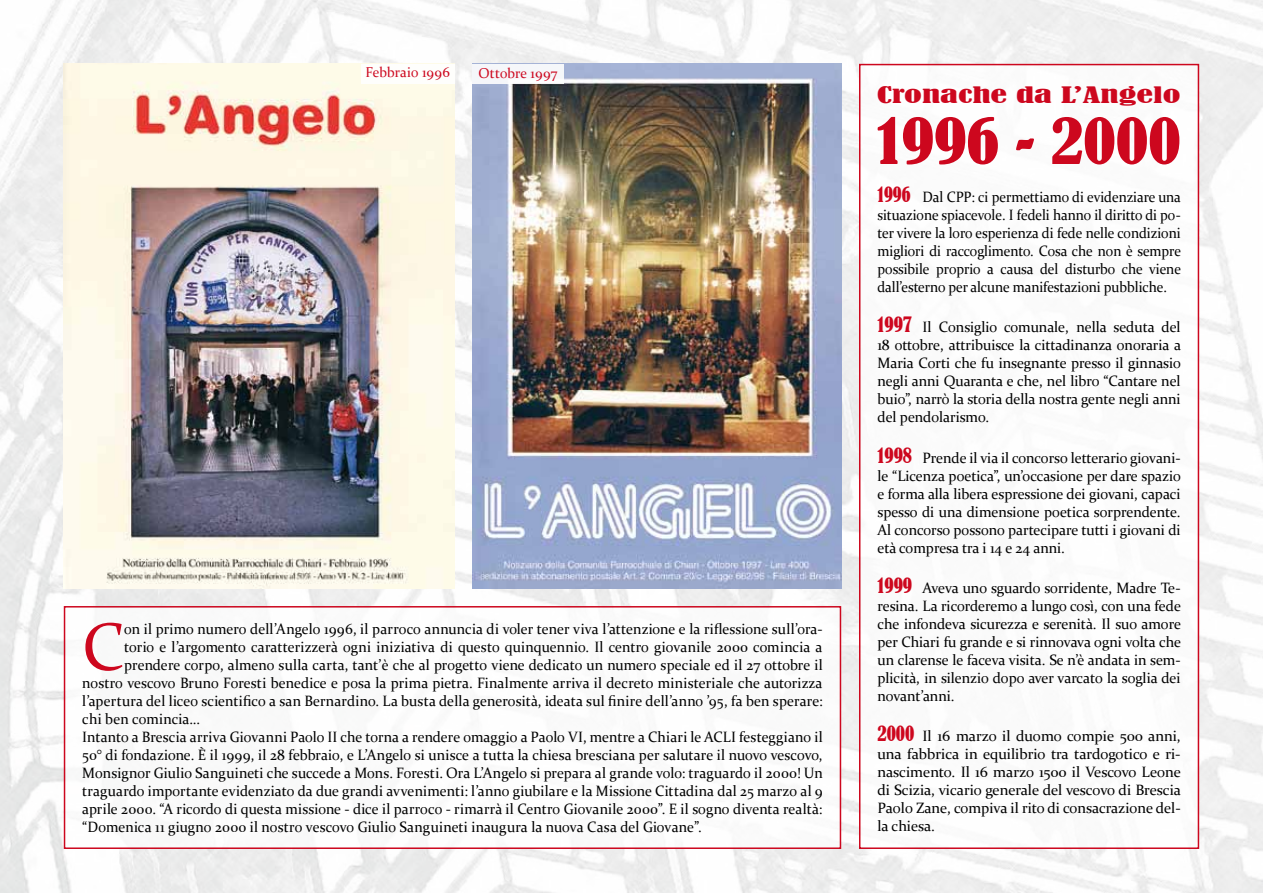
<style>
.page{position:relative;width:1263px;height:893px;background:#fff}
.page>*{position:absolute;margin:0;border:0;box-sizing:border-box;transform-origin:0 0}
.t1{font:67.65px "Constantia";color:#cd071e;scale:.96 1}
.t2{font:condensed 59.4px "Bernard";color:#cd071e;scale:1.12 1}
.t3{font:condensed 21.3px "Bernard";color:#cd071e;scale:1.74 1}
.t4{font:15px "Constantia";color:#000;scale:.96 1}
.t5{font:15px/18px "Constantia";color:#000;text-align:justify}
.t6{font:15px/18px "Constantia";color:#000;text-align:justify;scale:.93 1}
.t7{font:14.25px "Constantia";letter-spacing:.01em;color:#cd071e}
.s1{font-family:"Bernard";font-stretch:condensed;font-size:19.5px;color:#cd071e}
</style>
<div class="page">
<img style="left:0;top:0;width:1263px;height:893px">
<svg style="left:67px;top:609px;width:771px;height:237px"></svg>
<svg style="left:862px;top:67px;width:334px;height:779px"></svg>
<div style="left:64px;top:606px;width:777px;height:243px;border:2px solid #cd071e"></div>
<div style="left:859px;top:64px;width:340px;height:785px;border:2px solid #cd071e"></div>
<img style="left:64px;top:64px;width:391px;height:524px">
<img style="left:472px;top:64px;width:369px;height:524px">
<div style="left:361px;top:64px;width:94px;height:20px;background:#fff"></div>
<div style="left:472px;top:64px;width:92px;height:20px;background:#f5f7fa"></div>
<p class="t7" style="left:366px;top:62px;width:86px">Febbraio 1996</p>
<p class="t7" style="left:478px;top:63px;width:80px">Ottobre 1997</p>
<h1 class="t1" style="left:82px;top:601px;width:46px">C</h1>
<p class="t4" style="left:124px;top:618px;width:729px">on il primo numero dell’Angelo 1996, il parroco annuncia di voler tener viva l’attenzione e la riflessione sull’ora-</p>
<p class="t4" style="left:124px;top:636px;width:729px">torio e l’argomento caratterizzerà ogni iniziativa di questo quinquennio. Il centro giovanile 2000 comincia a</p>
<p class="t4" style="left:124px;top:654px;width:729px">prendere corpo, almeno sulla carta, tant’è che al progetto viene dedicato un numero speciale ed il 27 ottobre il</p>
<p class="t4" style="left:82px;top:672px;width:773px">nostro vescovo Bruno Foresti benedice e posa la prima pietra. Finalmente arriva il decreto ministeriale che autorizza</p>
<p class="t4" style="left:82px;top:690px;width:773px">l’apertura del liceo scientifico a san Bernardino. La busta della generosità, ideata sul finire dell’anno ’95, fa ben sperare:</p>
<p class="t4" style="left:82px;top:708px;width:124px">chi ben comincia…</p>
<p class="t4" style="left:82px;top:726px;width:773px">Intanto a Brescia arriva Giovanni Paolo II che torna a rendere omaggio a Paolo VI, mentre a Chiari le ACLI festeggiano il</p>
<p class="t4" style="left:82px;top:744px;width:773px">50° di fondazione. È il 1999, il 28 febbraio, e L’Angelo si unisce a tutta la chiesa bresciana per salutare il nuovo vescovo,</p>
<p class="t4" style="left:82px;top:762px;width:773px">Monsignor Giulio Sanguineti che succede a Mons. Foresti. Ora L’Angelo si prepara al grande volo: traguardo il 2000! Un</p>
<p class="t4" style="left:82px;top:780px;width:773px">traguardo importante evidenziato da due grandi avvenimenti: l’anno giubilare e la Missione Cittadina dal 25 marzo al 9</p>
<p class="t4" style="left:82px;top:798px;width:772px">aprile 2000. “A ricordo di questa missione - dice il parroco - rimarrà il Centro Giovanile 2000”. E il sogno diventa realtà:</p>
<p class="t4" style="left:82px;top:816px;width:647px">“Domenica 11 giugno 2000 il nostro vescovo Giulio Sanguineti inaugura la nuova Casa del Giovane”.</p>
<h3 class="t3" style="left:877px;top:83px;width:176px">Cronache da L’Angelo</h3>
<h2 class="t2" style="left:877px;top:107px;width:273px">1996 - 2000</h2>
<p class="t6" style="left:877px;top:187px;width:328px"><span class="s1">1996</span> Dal CPP: ci permettiamo di evidenziare una situazione spiacevole. I fedeli hanno il diritto di po&shy;ter vivere la loro esperienza di fede nelle condizioni migliori di raccoglimento. Cosa che non è sempre possibile proprio a causa del disturbo che viene dall’esterno per alcune manifestazioni pubbliche.</p>
<p class="t5" style="left:877px;top:317px;width:305px"><span class="s1">1997</span> Il Consiglio comunale, nella seduta del 18 ottobre, attribuisce la cittadinanza onoraria a Maria Corti che fu insegnante presso il ginnasio negli anni Quaranta e che, nel libro “Cantare nel buio”, narrò la storia della nostra gente negli anni del pendolarismo.</p>
<p class="t5" style="left:877px;top:448px;width:305px"><span class="s1">1998</span> Prende il via il concorso letterario giovani&shy;le “Licenza poetica”, un’occasione per dare spazio e forma alla libera espressione dei giovani, capaci spesso di una dimensione poetica sorprendente.<br>Al concorso possono partecipare tutti i giovani di età compresa tra i 14 e 24 anni.</p>
<p class="t5" style="left:877px;top:578px;width:305px"><span class="s1">1999</span> Aveva uno sguardo sorridente, Madre Te&shy;resina. La ricorderemo a lungo così, con una fede che infondeva sicurezza e serenità. Il suo amore per Chiari fu grande e si rinnovava ogni volta che un clarense le faceva visita. Se n’è andata in sem&shy;plicità, in silenzio dopo aver varcato la soglia dei novant’anni.</p>
<p class="t5" style="left:877px;top:727px;width:305px"><span class="s1">2000</span> Il 16 marzo il duomo compie 500 anni, una fabbrica in equilibrio tra tardogotico e ri&shy;nascimento. Il 16 marzo 1500 il Vescovo Leone di Scizia, vicario generale del vescovo di Brescia Paolo Zane, compiva il rito di consacrazione del&shy;la chiesa.</p>
</div>
